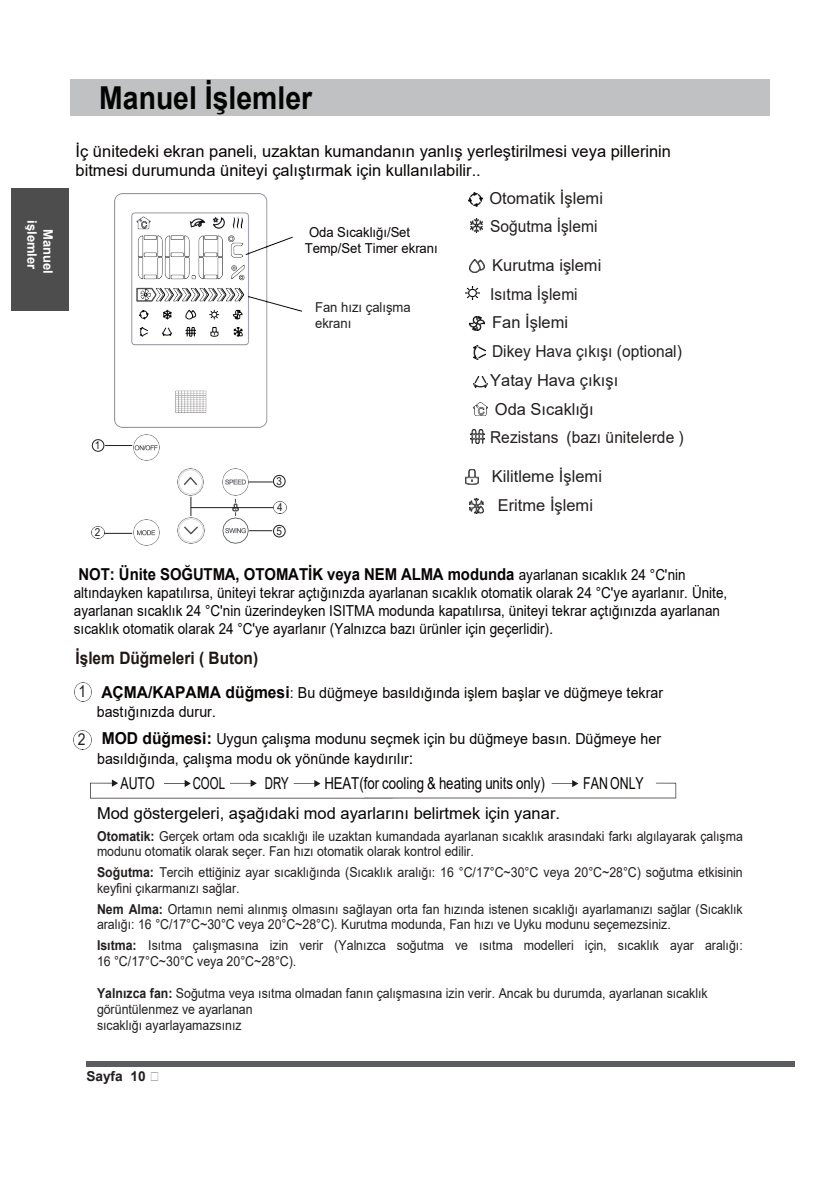
<style>
.page{position:relative;width:840px;height:1191px;background:#fff}
.page>*{position:absolute;margin:0;border:0;box-sizing:border-box;transform-origin:0 0}
.t1{font:700 31.6px "Arial";color:#040403;scale:.9 1}
.t2{font:700 17px "Arial";color:#211713;scale:.9 1}
.t3{font:16.4px/19.6px "Arial";color:#070403}
.t4{font:16.4px/28.8px "Arial";color:#231f1f}
.t5{font:700 16.4px "Arial";letter-spacing:-.005em;color:#070403;scale:.91 1}
.t6{font:16.4px "Arial";color:#070403;scale:.81 1}
.t7{font:16.4px "Arial";color:#070403;scale:.75 1}
.t8{font:16.4px "Arial";color:#070403;scale:.69 1}
.t9{font:16.4px "Arial";color:#231f1f;scale:.85 1}
.t10{font:15.2px/18px "Arial";color:#070403;scale:.89 1}
.t11{font:15.2px/18.2px "Arial";color:#070403;scale:.94 1}
.t12{font:13.6px/15.8px "Arial";color:#231f1f;scale:.91 1}
.t13{font:13.6px/16.4px "Arial";letter-spacing:-.005em;color:#070403;scale:.96 1}
.t14{font:13.6px/15.6px "Arial";color:#231f1f;scale:.96 1}
.t15{font:700 13.6px "Arial";color:#231f20}
.t16{font:700 13px/16px "Arial";color:#fff}
.t17{font:11px/23.6px "Arial";color:#231f1f;scale:.9 1}
.s1{font-weight:400;font-size:15.2px}
.s2{font-weight:700;font-size:16.4px}
.s3{font-size:16.4px}
.s4{font-weight:700}
</style>
<div class="page">
<img style="left:473px;top:376px;width:14px;height:12px">
<img style="left:134px;top:434px;width:25px;height:27px">
<svg style="left:91px;top:439px;width:66px;height:13px"></svg>
<svg style="left:90px;top:779px;width:585px;height:19px"></svg>
<div style="left:86px;top:1061px;width:708px;height:5px;background:#5a5c60"></div>
<div style="left:71px;top:79px;width:698px;height:37px;background:#bfc1c2"></div>
<svg style="left:470px;top:219px;width:12px;height:13px"></svg>
<img style="left:465px;top:286px;width:14px;height:14px">
<img style="left:470px;top:429px;width:14px;height:14px">
<img style="left:468px;top:192px;width:14px;height:14px">
<img style="left:469px;top:259px;width:15px;height:13px">
<img style="left:469px;top:316px;width:15px;height:14px">
<img style="left:473px;top:345px;width:12px;height:14px">
<img style="left:473px;top:403px;width:14px;height:13px">
<img style="left:465px;top:469px;width:13px;height:15px">
<img style="left:469px;top:498px;width:14px;height:15px">
<img style="left:135px;top:519px;width:24px;height:27px">
<svg style="left:92px;top:526px;width:63px;height:13px"></svg>
<div style="left:12px;top:188px;width:57px;height:123px;background:#4d4d4d"></div>
<img style="left:74px;top:682px;width:18px;height:19px">
<img style="left:73px;top:730px;width:18px;height:19px">
<img style="left:178px;top:517px;width:26px;height:27px">
<img style="left:225px;top:469px;width:21px;height:5px">
<svg style="left:222px;top:474px;width:64px;height:70px"></svg>
<hr style="left:191px;top:507px;width:82px;height:1px;background:#231f1f">
<img style="left:177px;top:469px;width:27px;height:26px">
<svg style="left:190px;top:497px;width:1px;height:19px"></svg>
<img style="left:114px;top:193px;width:188px;height:234px">
<p class="t16" style="left:56px;top:220px;width:55px;text-indent:9px;rotate:90deg">Manuel işlemler</p>
<h1 class="t1" style="left:99px;top:75px;width:238px">Manuel İşlemler</h1>
<p class="t3" style="left:75px;top:141px;width:596px">İç ünitedeki ekran paneli, uzaktan kumandanın yanlış yerleştirilmesi veya pillerinin bitmesi durumunda üniteyi çalıştırmak için kullanılabilir..</p>
<p class="t17" style="left:95px;top:433px;width:8px">1</p>
<p class="t17" style="left:95px;top:520px;width:8px">2</p>
<p class="t13" style="left:304px;top:224px;width:140px;text-indent:4px">Oda Sıcaklığı/Set<br>Temp/Set Timer ekranı</p>
<p class="t14" style="left:315px;top:299px;width:101px">Fan hızı çalışma ekranı</p>
<p class="t17" style="left:276px;top:469px;width:8px">3</p>
<p class="t17" style="left:276px;top:495px;width:8px">4<br>5</p>
<p class="t4" style="left:489px;top:183px;width:115px">Otomatik İşlemi<br>Soğutma İşlemi</p>
<p class="t4" style="left:490px;top:250px;width:195px">Kurutma işlemi<br>Isıtma İşlemi<br>Fan İşlemi<br>Dikey Hava çıkışı (optional)<br>Yatay Hava çıkışı<br>Oda Sıcaklığı<br>Rezistans (bazı ünitelerde )</p>
<p class="t4" style="left:491px;top:461px;width:112px;text-align:center">Kilitleme İşlemi<br>Eritme İşlemi</p>
<p class="t5" style="left:78px;top:562px;width:668px">NOT: Ünite SOĞUTMA, OTOMATİK veya NEM ALMA modunda <span class="s1">ayarlanan sıcaklık 24 °C'nin</span></p>
<p class="t10" style="left:74px;top:583px;width:735px">altındayken kapatılırsa, üniteyi tekrar açtığınızda ayarlanan sıcaklık otomatik olarak 24 °C'ye ayarlanır. Ünite, ayarlanan sıcaklık 24 °C'nin üzerindeyken ISITMA modunda kapatılırsa, üniteyi tekrar açtığınızda ayarlanan sıcaklık otomatik olarak 24 °C'ye ayarlanır (Yalnızca bazı ürünler için geçerlidir).</p>
<p class="t2" style="left:75px;top:645px;width:204px">İşlem Düğmeleri ( Buton)</p>
<p class="t11" style="left:97px;top:684px;width:603px;text-indent:5px"><span class="s2">AÇMA/KAPAMA düğmesi</span>: Bu düğmeye basıldığında işlem başlar ve düğmeye tekrar bastığınızda durur.</p>
<p class="t11" style="left:97px;top:728px;width:601px;line-height:19.8px;text-indent:5px"><span class="s2">MOD düğmesi:</span> Uygun çalışma modunu seçmek için bu düğmeye basın. Düğmeye her basıldığında, çalışma modu ok yönünde kaydırılır<span class="s3">:</span></p>
<p class="t9" style="left:78px;top:680px;width:11px">1</p>
<p class="t9" style="left:78px;top:728px;width:11px">2</p>
<p class="t7" style="left:120px;top:772px;width:47px">AUTO</p>
<p class="t8" style="left:193px;top:772px;width:48px">COOL</p>
<p class="t8" style="left:265px;top:772px;width:36px">DRY</p>
<p class="t6" style="left:324px;top:772px;width:273px">HEAT(for cooling &amp; heating units only)</p>
<p class="t7" style="left:583px;top:772px;width:82px">FAN ONLY</p>
<p class="t3" style="left:97px;top:803px;width:464px">Mod göstergeleri, aşağıdaki mod ayarlarını belirtmek için yanar.</p>
<p class="t12" style="left:97px;top:827px;width:710px"><span class="s4">Otomatik:</span> Gerçek ortam oda sıcaklığı ile uzaktan kumandada ayarlanan sıcaklık arasındaki farkı algılayarak çalışma modunu otomatik olarak seçer. Fan hızı otomatik olarak kontrol edilir.</p>
<p class="t12" style="left:97px;top:864px;width:710px"><span class="s4">Soğutma:</span> Tercih ettiğiniz ayar sıcaklığında (Sıcaklık aralığı: 16 °C/17°C~30°C veya 20°C~28°C) soğutma etkisinin keyfini çıkarmanızı sağlar.</p>
<p class="t12" style="left:97px;top:901px;width:710px"><span class="s4">Nem Alma:</span> Ortamın nemi alınmış olmasını sağlayan orta fan hızında istenen sıcaklığı ayarlamanızı sağlar (Sıcaklık aralığı: 16 °C/17°C~30°C veya 20°C~28°C). Kurutma modunda, Fan hızı ve Uyku modunu seçemezsiniz.</p>
<p class="t12" style="left:97px;top:937px;width:710px"><span class="s4">Isıtma:</span> Isıtma çalışmasına izin verir (Yalnızca soğutma ve ısıtma modelleri için, sıcaklık ayar aralığı:<br>16 °C/17°C~30°C veya 20°C~28°C).</p>
<p class="t12" style="left:97px;top:985px;width:672px"><span class="s4">Yalnızca fan:</span> Soğutma veya ısıtma olmadan fanın çalışmasına izin verir. Ancak bu durumda, ayarlanan sıcaklık görüntülenmez ve ayarlanan<br>sıcaklığı ayarlayamazsınız</p>
<p class="t15" style="left:86px;top:1066px;width:61px">Sayfa 10</p>
</div>
